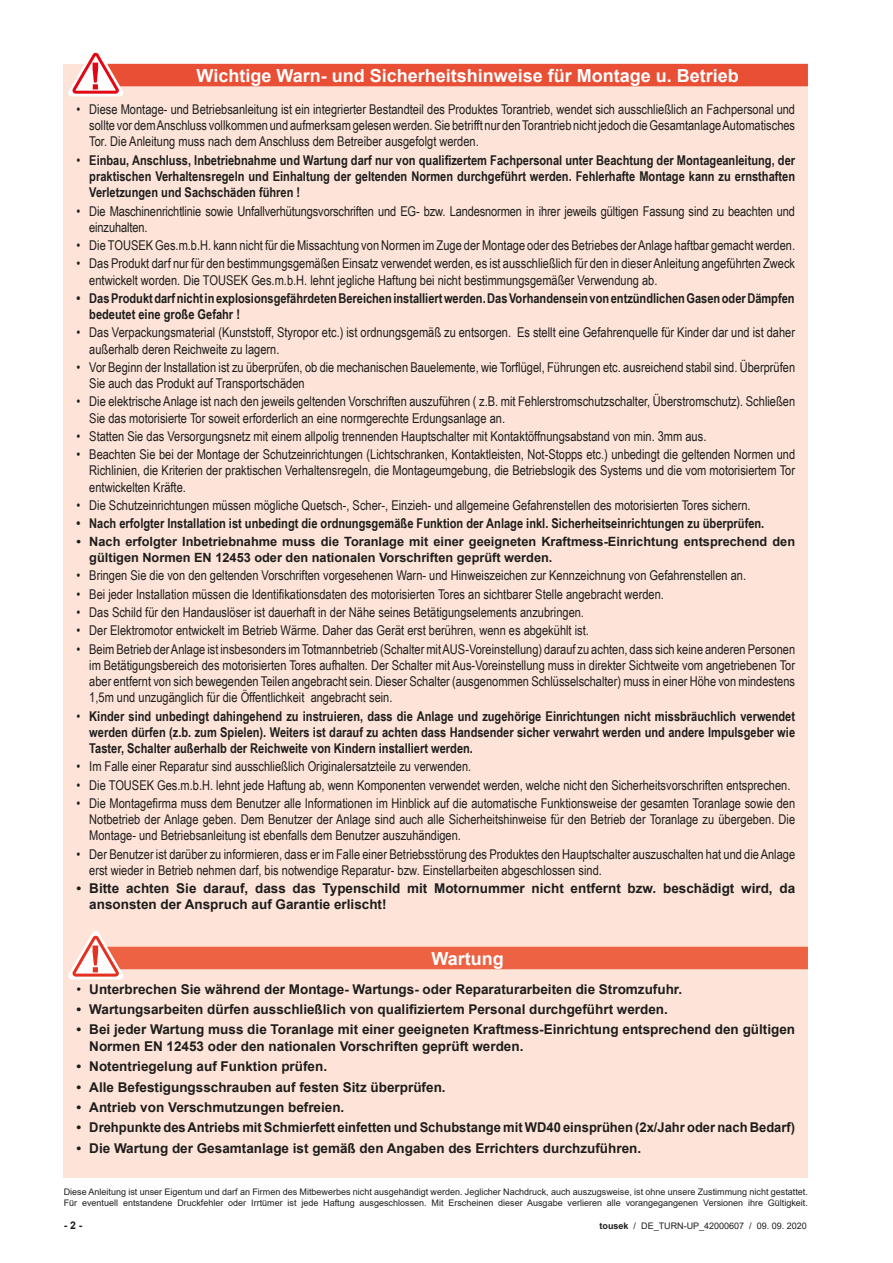
<style>
.page{position:relative;width:893px;height:1263px;background:#fff}
.page>*{position:absolute;margin:0;border:0;box-sizing:border-box;transform-origin:0 0}
.t1{font:700 18px "Arial";color:#fff}
.t2{font:13.5px/16.2px "Arial Narrow";color:#1d1d1b}
.t3{font:700 13.5px/16.2px "Arial Narrow";color:#1d1d1b;text-align:justify}
.t4{font:700 13.5px/16.2px "Arial";color:#1d1d1b}
.t5{font:700 12.75px/16.2px "Arial";color:#1d1d1b}
.t6{font:700 10.5px "Arial";color:#1d1d1b}
.t7{font:9px/10.8px "Arial";color:#1d1d1b}
.s1{font-weight:400}
.s2{font-weight:700}
</style>
<div class="page">
<div style="left:64px;top:64px;width:744px;height:921px;background:#fde3d8"></div>
<div style="left:85px;top:64px;width:723px;height:22px;background:#e94f35"></div>
<svg style="left:68px;top:52px;width:58px;height:45px"></svg>
<div style="left:64px;top:947px;width:744px;height:231px;background:#fde3d8"></div>
<div style="left:85px;top:947px;width:723px;height:22px;background:#ec6243"></div>
<svg style="left:68px;top:931px;width:58px;height:49px"></svg>
<h1 class="t1" style="left:197px;top:63px;width:544px">Wichtige Warn- und Sicherheitshinweise für Montage u. Betrieb</h1>
<p class="t2" style="left:89px;top:101px;width:707px;text-align:justify;text-indent:-13px">• Diese Montage- und Betriebsanleitung ist ein integrierter Bestandteil des Produktes Torantrieb, wendet sich ausschließlich an Fachpersonal und sollte vor dem Anschluss vollkommen und aufmerksam gelesen werden. Sie betrifft nur den Torantrieb nicht jedoch die Gesamtanlage Automatisches Tor. Die Anleitung muss nach dem Anschluss dem Betreiber ausgefolgt werden.</p>
<p class="t3" style="left:89px;top:151px;width:707px;text-indent:-13px"><span class="s1">•</span> Einbau, Anschluss, Inbetriebnahme und Wartung darf nur von qualifizertem Fachpersonal unter Beachtung der Montageanleitung, der praktischen Verhaltensregeln und Einhaltung der geltenden Normen durchgeführt werden. Fehlerhafte Montage kann zu ernsthaften Verletzungen und Sachschäden führen !</p>
<p class="t2" style="left:89px;top:202px;width:707px;text-indent:-13px">• Die Maschinenrichtlinie sowie Unfallverhütungsvorschriften und EG- bzw. Landesnormen in ihrer jeweils gültigen Fassung sind zu beachten und einzuhalten.</p>
<p class="t2" style="left:77px;top:237px;width:720px">• Die TOUSEK Ges.m.b.H. kann nicht für die Missachtung von Normen im Zuge der Montage oder des Betriebes der Anlage haftbar gemacht werden.</p>
<p class="t2" style="left:89px;top:255px;width:707px;text-indent:-13px">• Das Produkt darf nur für den bestimmungsgemäßen Einsatz verwendet werden, es ist ausschließlich für den in dieser Anleitung angeführten Zweck entwickelt worden. Die TOUSEK Ges.m.b.H. lehnt jegliche Haftung bei nicht bestimmungsgemäßer Verwendung ab.</p>
<p class="t3" style="left:89px;top:289px;width:707px;text-indent:-13px">• Das Produkt darf nicht in explosionsgefährdeten Bereichen installiert werden. Das Vorhandensein von entzündlichen Gasen oder Dämpfen bedeutet eine große Gefahr !</p>
<p class="t2" style="left:89px;top:324px;width:707px;text-indent:-13px">• Das Verpackungsmaterial (Kunststoff, Styropor etc.) ist ordnungsgemäß zu entsorgen. Es stellt eine Gefahrenquelle für Kinder dar und ist daher außerhalb deren Reichweite zu lagern.</p>
<p class="t2" style="left:89px;top:359px;width:707px;text-indent:-13px">• Vor Beginn der Installation ist zu überprüfen, ob die mechanischen Bauelemente, wie Torflügel, Führungen etc. ausreichend stabil sind. Überprüfen<br>Sie auch das Produkt auf Transportschäden</p>
<p class="t2" style="left:89px;top:393px;width:707px;text-indent:-13px">• Die elektrische Anlage ist nach den jeweils geltenden Vorschriften auszuführen ( z.B. mit Fehlerstromschutzschalter, Überstromschutz). Schließen<br>Sie das motorisierte Tor soweit erforderlich an eine normgerechte Erdungsanlage an.</p>
<p class="t2" style="left:77px;top:428px;width:631px">• Statten Sie das Versorgungsnetz mit einem allpolig trennenden Hauptschalter mit Kontaktöffnungsabstand von min. 3mm aus.</p>
<p class="t2" style="left:89px;top:446px;width:707px;text-align:justify;text-indent:-13px">• Beachten Sie bei der Montage der Schutzeinrichtungen (Lichtschranken, Kontaktleisten, Not-Stopps etc.) unbedingt die geltenden Normen und Richlinien, die Kriterien der praktischen Verhaltensregeln, die Montageumgebung, die Betriebslogik des Systems und die vom motorisiertem Tor entwickelten Kräfte.</p>
<p class="t2" style="left:77px;top:497px;width:676px">• Die Schutzeinrichtungen müssen mögliche Quetsch-, Scher-, Einzieh- und allgemeine Gefahrenstellen des motorisierten Tores sichern.</p>
<p class="t3" style="left:77px;top:515px;width:689px">• Nach erfolgter Installation ist unbedingt die ordnungsgemäße Funktion der Anlage inkl. Sicherheitseinrichtungen zu überprüfen.</p>
<p class="t5" style="left:89px;top:533px;width:707px;text-indent:-13px">• Nach erfolgter Inbetriebnahme muss die Toranlage mit einer geeigneten Kraftmess-Einrichtung entsprechend den gültigen Normen EN 12453 oder den nationalen Vorschriften geprüft werden.</p>
<p class="t2" style="left:77px;top:567px;width:671px">• Bringen Sie die von den geltenden Vorschriften vorgesehenen Warn- und Hinweiszeichen zur Kennzeichnung von Gefahrenstellen an.</p>
<p class="t2" style="left:77px;top:585px;width:589px">• Bei jeder Installation müssen die Identifikationsdaten des motorisierten Tores an sichtbarer Stelle angebracht werden.</p>
<p class="t2" style="left:77px;top:604px;width:509px">• Das Schild für den Handauslöser ist dauerhaft in der Nähe seines Betätigungselements anzubringen.</p>
<p class="t2" style="left:77px;top:622px;width:514px">• Der Elektromotor entwickelt im Betrieb Wärme. Daher das Gerät erst berühren, wenn es abgekühlt ist.</p>
<p class="t2" style="left:89px;top:640px;width:707px;text-align:justify;text-indent:-13px">• Beim Betrieb der Anlage ist insbesonders im Totmannbetrieb (Schalter mit AUS-Voreinstellung) darauf zu achten, dass sich keine anderen Personen im Betätigungsbereich des motorisierten Tores aufhalten. Der Schalter mit Aus-Voreinstellung muss in direkter Sichtweite vom angetriebenen Tor aber entfernt von sich bewegenden Teilen angebracht sein. Dieser Schalter (ausgenommen Schlüsselschalter) muss in einer Höhe von mindestens 1,5m und unzugänglich für die Öffentlichkeit angebracht sein.</p>
<p class="t3" style="left:89px;top:707px;width:707px;text-indent:-13px"><span class="s1">•</span> Kinder sind unbedingt dahingehend zu instruieren, dass die Anlage und zugehörige Einrichtungen nicht missbräuchlich verwendet werden dürfen (z.b. zum Spielen). Weiters ist darauf zu achten dass Handsender sicher verwahrt werden und andere Impulsgeber wie Taster, Schalter außerhalb der Reichweite von Kindern installiert werden.</p>
<p class="t2" style="left:77px;top:758px;width:396px">• Im Falle einer Reparatur sind ausschließlich Originalersatzteile zu verwenden.</p>
<p class="t2" style="left:77px;top:776px;width:715px">• Die TOUSEK Ges.m.b.H. lehnt jede Haftung ab, wenn Komponenten verwendet werden, welche nicht den Sicherheitsvorschriften entsprechen.</p>
<p class="t2" style="left:89px;top:794px;width:707px;text-align:justify;text-indent:-13px">• Die Montagefirma muss dem Benutzer alle Informationen im Hinblick auf die automatische Funktionsweise der gesamten Toranlage sowie den Notbetrieb der Anlage geben. Dem Benutzer der Anlage sind auch alle Sicherheitshinweise für den Betrieb der Toranlage zu übergeben. Die Montage- und Betriebsanleitung ist ebenfalls dem Benutzer auszuhändigen.</p>
<p class="t2" style="left:89px;top:845px;width:707px;text-indent:-13px">• Der Benutzer ist darüber zu informieren, dass er im Falle einer Betriebsstörung des Produktes den Hauptschalter auszuschalten hat und die Anlage erst wieder in Betrieb nehmen darf, bis notwendige Reparatur- bzw. Einstellarbeiten abgeschlossen sind.</p>
<p class="t4" style="left:89px;top:880px;width:707px;text-indent:-13px">• Bitte achten Sie darauf, dass das Typenschild mit Motornummer nicht entfernt bzw. beschädigt wird, da ansonsten der Anspruch auf Garantie erlischt!</p>
<h1 class="t1" style="left:432px;top:945px;width:74px">Wartung</h1>
<p class="t4" style="left:77px;top:981px;width:607px"><span class="s1">•</span> Unterbrechen Sie während der Montage- Wartungs- oder Reparaturarbeiten die Stromzufuhr.</p>
<p class="t4" style="left:77px;top:1001px;width:593px">• Wartungsarbeiten dürfen ausschließlich von qualifiziertem Personal durchgeführt werden.</p>
<p class="t4" style="left:89px;top:1022px;width:707px;text-indent:-13px">• Bei jeder Wartung muss die Toranlage mit einer geeigneten Kraftmess-Einrichtung entsprechend den gültigen<br>Normen EN 12453 oder den nationalen Vorschriften geprüft werden.</p>
<p class="t4" style="left:77px;top:1058px;width:252px">• Notentriegelung auf Funktion prüfen.</p>
<p class="t4" style="left:77px;top:1079px;width:371px">• Alle Befestigungsschrauben auf festen Sitz überprüfen.</p>
<p class="t4" style="left:77px;top:1099px;width:269px">• Antrieb von Verschmutzungen befreien.</p>
<p class="t4" style="left:77px;top:1120px;width:720px">• Drehpunkte des Antriebs mit Schmierfett einfetten und Schubstange mit WD40 einsprühen (2x/Jahr oder nach Bedarf)</p>
<p class="t4" style="left:77px;top:1140px;width:566px">• Die Wartung der Gesamtanlage ist gemäß den Angaben des Errichters durchzuführen.</p>
<p class="t7" style="left:64px;top:1187px;width:746px">Diese Anleitung ist unser Eigentum und darf an Firmen des Mitbewerbes nicht ausgehändigt werden. Jeglicher Nachdruck, auch auszugsweise, ist ohne unsere Zustimmung nicht gestattet.<br>Für eventuell entstandene Druckfehler oder Irrtümer ist jede Haftung ausgeschlossen. Mit Erscheinen dieser Ausgabe verlieren alle vorangegangenen Versionen ihre Gültigkeit.</p>
<p class="t6" style="left:64px;top:1218px;width:20px">- 2 -</p>
<p class="t7" style="left:600px;top:1220px;width:209px"><span class="s2">tousek</span> / DE_TURN-UP_42000607 / 09. 09. 2020</p>
</div>
